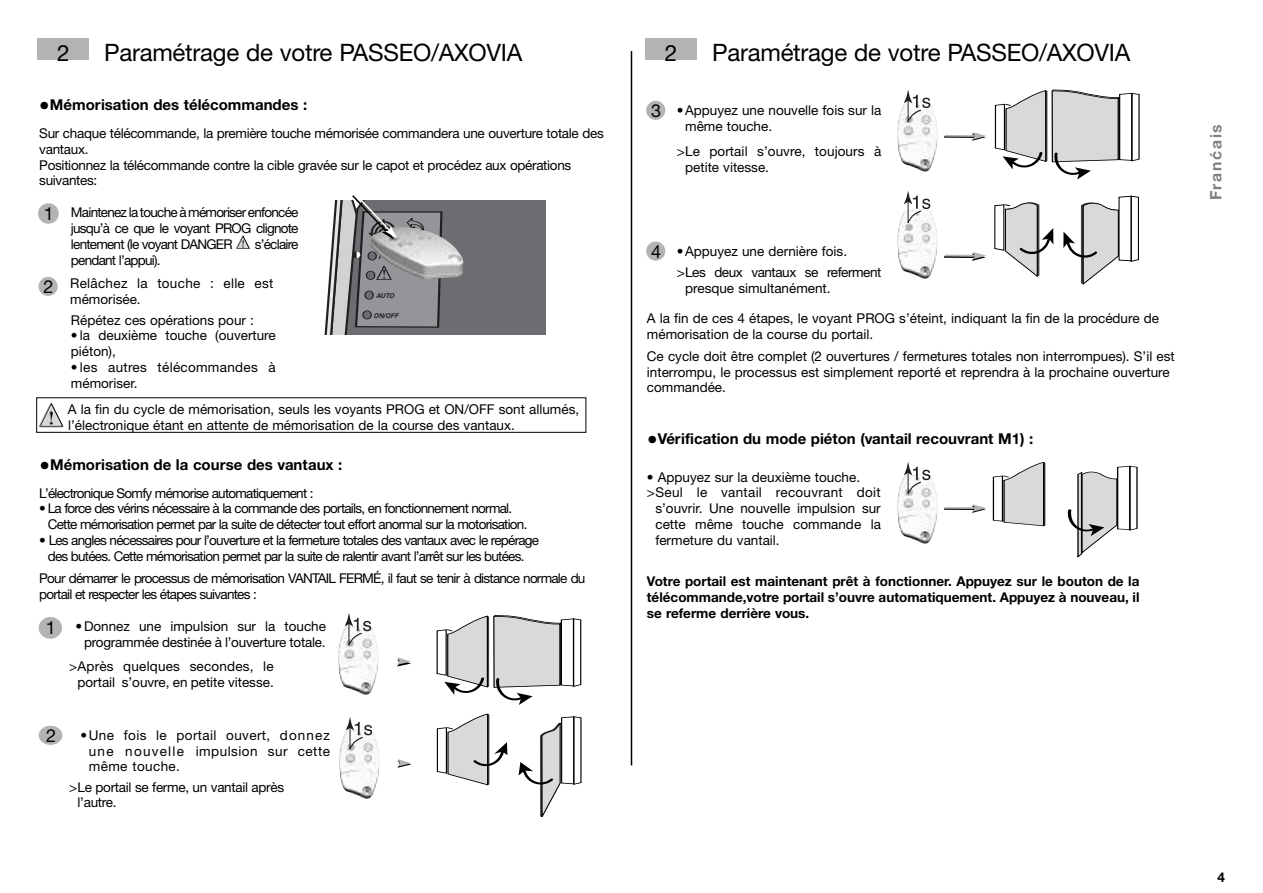
<style>
.page{position:relative;width:1263px;height:893px;background:#fff}
.page>*{position:absolute;margin:0;border:0;box-sizing:border-box;transform-origin:0 0}
.t1{font:24px "Helvetica Neue";letter-spacing:-.01em;color:#000}
.t2{font:22.5px "Helvetica Neue";color:#000}
.t3{font:700 19.8px "Fago Co";color:#000;scale:1.2 1}
.t4{font:18px "Helvetica Neue";color:#000}
.t5{font:700 15.75px "Helvetica Neue CE";letter-spacing:.11em;color:#808080}
.t6{font:700 15px "Helvetica Neue CE";color:#000}
.t7{font:13.5px/15.8px "Helvetica Neue";color:#000}
.t8{font:13.5px/15.8px "Helvetica Neue";letter-spacing:-.055em;color:#000}
.t9{font:13.5px/15.8px "Helvetica Neue";letter-spacing:-.02em;color:#000}
.t10{font:700 13.5px/15.8px "Helvetica Neue";color:#000;text-align:justify}
.t11{font:13.5px/15.8px "Helvetica Neue";letter-spacing:.02em;color:#000}
.t12{font:13.5px/21.8px "Helvetica Neue";letter-spacing:-.03em;color:#000}
.t13{font:700 13.5px "Helvetica Neue CE";color:#000}
.t14{font:italic 700 6.6px "Helvetica";color:#231f20}
.s1{font-size:21px}
.s2{font-size:18px}
</style>
<div class="page">
<div style="left:39px;top:277px;width:19px;height:19px;background:#b3b3b3;border-radius:50%"></div>
<div style="left:38px;top:38px;width:51px;height:22px;background:#b3b3b3"></div>
<svg style="left:324px;top:195px;width:221px;height:140px;background:#88888b"></svg>
<div style="left:36px;top:397px;width:550px;height:36px;border:1px solid #000"></div>
<svg style="left:39px;top:403px;width:25px;height:24px"></svg>
<div style="left:39px;top:617px;width:23px;height:22px;background:#b3b3b3;border-radius:50%"></div>
<div style="left:39px;top:726px;width:23px;height:19px;background:#b3b3b3;border-radius:50%"></div>
<svg style="left:436px;top:615px;width:146px;height:90px"></svg>
<img style="left:338px;top:626px;width:40px;height:69px">
<svg style="left:345px;top:613px;width:26px;height:33px"></svg>
<svg style="left:397px;top:657px;width:14px;height:10px"></svg>
<img style="left:339px;top:732px;width:40px;height:67px">
<svg style="left:346px;top:717px;width:26px;height:33px"></svg>
<svg style="left:397px;top:759px;width:14px;height:9px"></svg>
<svg style="left:437px;top:713px;width:70px;height:72px"></svg>
<svg style="left:519px;top:716px;width:63px;height:101px"></svg>
<hr style="left:1044px;top:462px;width:1px;height:64px;background:#404040">
<svg style="left:992px;top:462px;width:52px;height:64px"></svg>
<svg style="left:1067px;top:466px;width:71px;height:91px"></svg>
<img style="left:897px;top:475px;width:40px;height:69px">
<svg style="left:904px;top:462px;width:26px;height:33px"></svg>
<svg style="left:944px;top:504px;width:42px;height:9px"></svg>
<div style="left:646px;top:101px;width:19px;height:19px;background:#b3b3b3;border-radius:50%"></div>
<img style="left:897px;top:103px;width:40px;height:69px">
<svg style="left:904px;top:90px;width:26px;height:33px"></svg>
<svg style="left:944px;top:132px;width:42px;height:9px"></svg>
<img style="left:897px;top:211px;width:40px;height:68px">
<svg style="left:904px;top:191px;width:26px;height:33px"></svg>
<svg style="left:944px;top:252px;width:42px;height:9px"></svg>
<svg style="left:995px;top:89px;width:145px;height:90px"></svg>
<div style="left:646px;top:242px;width:19px;height:19px;background:#b3b3b3;border-radius:50%"></div>
<svg style="left:994px;top:202px;width:59px;height:75px"></svg>
<svg style="left:1063px;top:196px;width:76px;height:89px"></svg>
<div style="left:646px;top:38px;width:51px;height:22px;background:#b3b3b3"></div>
<svg style="left:237px;top:235px;width:13px;height:14px"></svg>
<div style="left:38px;top:203px;width:21px;height:21px;background:#b3b3b3;border-radius:50%"></div>
<hr style="left:631px;top:51px;width:1px;height:714px;background:#000">
<h2 class="t2" style="left:57px;top:40px;width:14px">2</h2>
<h1 class="t1" style="left:104px;top:38px;width:420px">Paramétrage de votre PASSEO/AXOVIA</h1>
<p class="t6" style="left:39px;top:100px;width:269px"><span class="s1">•</span>Mémorisation des télécommandes :</p>
<p class="t9" style="left:39px;top:125px;width:566px">Sur chaque télécommande, la première touche mémorisée commandera une ouverture totale des vantaux.<br>Positionnez la télécommande contre la cible gravée sur le capot et procédez aux opérations suivantes:</p>
<h3 class="t4" style="left:44px;top:203px;width:12px">1</h3>
<h3 class="t4" style="left:43px;top:276px;width:12px">2</h3>
<p class="t7" style="left:71px;top:205px;width:229px;text-align:justify">Maintenez la touche à mémoriser enfoncée jusqu’à ce que le voyant PROG clignote lentement (le voyant DANGER</p>
<p class="t8" style="left:255px;top:236px;width:45px">s’éclaire</p>
<p class="t8" style="left:71px;top:252px;width:91px">pendant l’appui).</p>
<p class="t11" style="left:70px;top:275px;width:205px">Relâchez la touche : elle est mémorisée.</p>
<p class="t7" style="left:71px;top:312px;width:185px">Répétez ces opérations pour :</p>
<p class="t7" style="left:71px;top:328px;width:206px">• la deuxième touche (ouverture piéton),</p>
<p class="t11" style="left:71px;top:359px;width:206px">• les autres télécommandes à mémoriser.</p>
<p class="t14" style="left:376px;top:293px;width:20px">AUTO</p>
<p class="t14" style="left:374px;top:313px;width:26px">ON/OFF</p>
<p class="t7" style="left:68px;top:401px;width:513px">A la fin du cycle de mémorisation, seuls les voyants PROG et ON/OFF sont allumés, l’électronique étant en attente de mémorisation de la course des vantaux.</p>
<p class="t6" style="left:40px;top:459px;width:304px"><span class="s1">•</span>Mémorisation de la course des vantaux :</p>
<p class="t8" style="left:39px;top:485px;width:276px">L’électronique Somfy mémorise automatiquement :</p>
<p class="t8" style="left:48px;top:501px;width:481px;text-indent:-9px">• La force des vérins nécessaire à la commande des portails, en fonctionnement normal.<br>Cette mémorisation permet par la suite de détecter tout effort anormal sur la motorisation.</p>
<p class="t8" style="left:39px;top:532px;width:501px;text-align:center">• Les angles nécessaires pour l’ouverture et la fermeture totales des vantaux avec le repérage des butées. Cette mémorisation permet par la suite de ralentir avant l’arrêt sur les butées.</p>
<p class="t8" style="left:39px;top:570px;width:548px">Pour démarrer le processus de mémorisation VANTAIL FERMÉ, il faut se tenir à distance normale du portail et respecter les étapes suivantes :</p>
<p class="t7" style="left:76px;top:618px;width:252px;text-align:right">•Donnez une impulsion sur la touche programmée destinée à l’ouverture totale.</p>
<h3 class="t4" style="left:46px;top:617px;width:12px">1</h3>
<p class="t7" style="left:69px;top:659px;width:206px;text-align:right">&gt;Après quelques secondes, le portail s’ouvre, en petite vitesse.</p>
<h3 class="t4" style="left:46px;top:725px;width:12px">2</h3>
<p class="t7" style="left:89px;top:727px;width:243px;text-align:justify;text-indent:-9px">•Une fois le portail ouvert, donnez une nouvelle impulsion sur cette même touche.</p>
<p class="t9" style="left:78px;top:779px;width:208px;text-indent:-9px">&gt;Le portail se ferme, un vantail après l’autre.</p>
<h2 class="t2" style="left:665px;top:40px;width:14px">2</h2>
<h1 class="t1" style="left:712px;top:38px;width:420px">Paramétrage de votre PASSEO/AXOVIA</h1>
<h3 class="t4" style="left:651px;top:100px;width:12px">3</h3>
<p class="t7" style="left:685px;top:102px;width:198px;text-indent:-9px">•Appuyez une nouvelle fois sur la même touche.</p>
<p class="t7" style="left:685px;top:143px;width:198px;text-indent:-9px">&gt;Le portail s’ouvre, toujours à petite vitesse.</p>
<p class="t12" style="left:677px;top:240px;width:206px;text-indent:-26px"><span class="s2">4</span> •Appuyez une dernière fois.<br>&gt;Les deux vantaux se referment</p>
<p class="t7" style="left:685px;top:280px;width:147px">presque simultanément.</p>
<p class="t7" style="left:647px;top:310px;width:514px">A la fin de ces 4 étapes, le voyant PROG s’éteint, indiquant la fin de la procédure de mémorisation de la course du portail.</p>
<p class="t7" style="left:647px;top:348px;width:529px">Ce cycle doit être complet (2 ouvertures / fermetures totales non interrompues). S’il est interrompu, le processus est simplement reporté et reprendra à la prochaine ouverture commandée.</p>
<p class="t6" style="left:647px;top:433px;width:388px"><span class="s1">•</span>Vérification du mode piéton (vantail recouvrant M1) :</p>
<h3 class="t3" style="left:828px;top:438px;width:36px">STOP</h3>
<p class="t7" style="left:647px;top:469px;width:215px">• Appuyez sur la deuxième touche.</p>
<p class="t11" style="left:647px;top:484px;width:235px">&gt;Seul le vantail recouvrant doit</p>
<p class="t7" style="left:655px;top:500px;width:227px">s’ouvrir. Une nouvelle impulsion sur</p>
<p class="t7" style="left:655px;top:516px;width:227px">cette même touche commande la</p>
<p class="t7" style="left:655px;top:532px;width:126px">fermeture du vantail.</p>
<p class="t10" style="left:647px;top:573px;width:494px">Votre portail est maintenant prêt à fonctionner. Appuyez sur le bouton de la télécommande,votre portail s’ouvre automatiquement. Appuyez à nouveau, il se referme derrière vous.</p>
<p class="t5" style="left:1210px;top:200px;width:78px;rotate:-90deg">Franćais</p>
<p class="t13" style="left:1217px;top:872px;width:9px">4</p>
</div>
